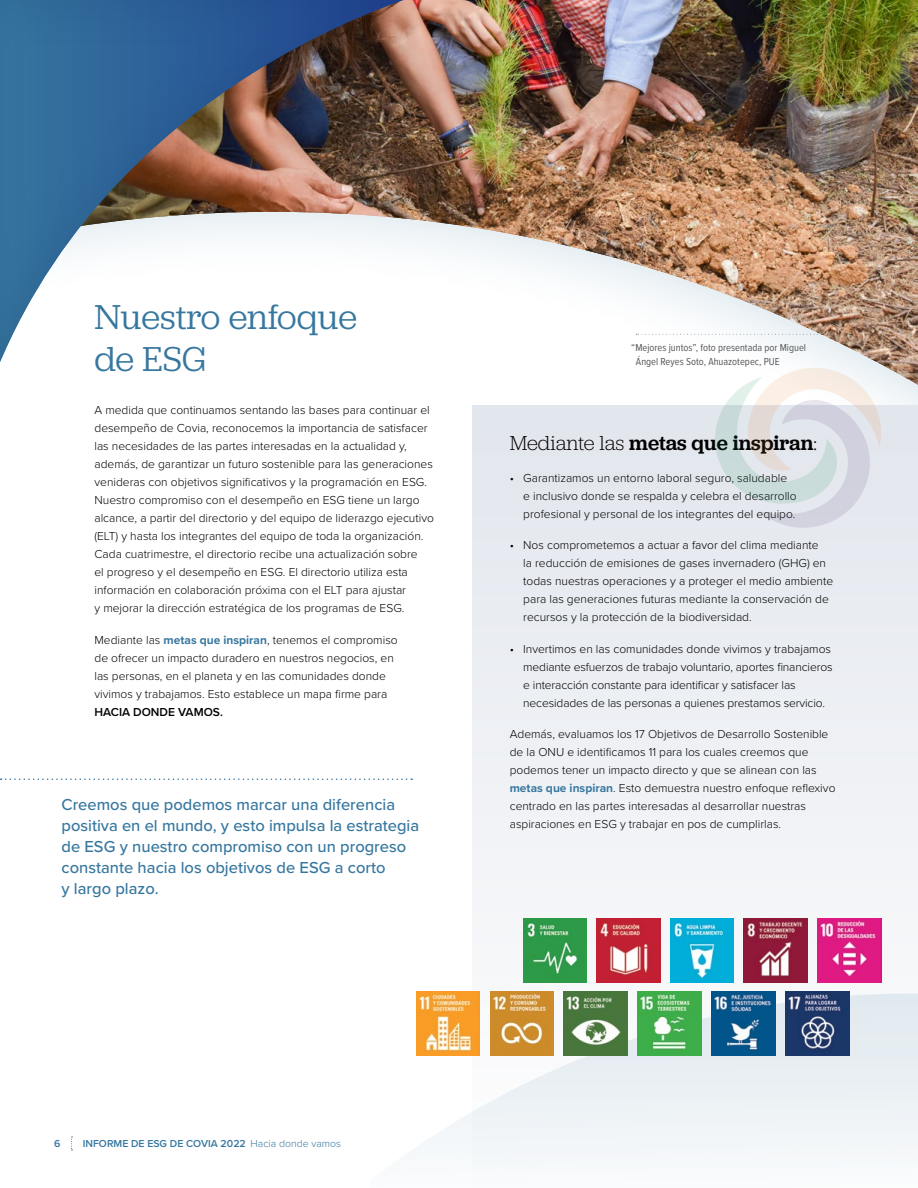
<style>
.page{position:relative;width:918px;height:1188px;background:#fff}
.page>*{position:absolute;margin:0;border:0;box-sizing:border-box;transform-origin:0 0}
.Intro_headers{font:36px/42px "Jubilat";color:#37779f}
.Sidebar_heading{font:500 21px "Jubilat";letter-spacing:-.005em;color:#000}
.Pullquote{font:500 16.5px/21px "Proxima Nova";color:#37779f}
.Body_Copy{font:300 12px/18px "Proxima Nova";color:#000}
.Sidebar_Body_Copy{font:300 12px/18px "Proxima Nova";color:#000}
.Photo_Caption{font:10.5px/13.5px "Proxima Nova Cond";color:#58595b}
.t1{font:600 10.5px "Proxima Nova";color:#37779f}
.s1{font-weight:700;color:#37779f}
.s2{font-weight:600}
.s3{font-weight:300}
</style>
<div class="page">
<img style="left:463px;top:0;width:455px;height:201px">
<div style="left:0;top:201px;width:918px;height:621px;background:#37779f;opacity:.18"></div>
<div style="left:472px;top:405px;width:446px;height:783px;background:#eceff3"></div>
<svg style="left:416px;top:994px;width:502px;height:194px"></svg>
<div style="left:0;top:0;width:463px;height:398px;background:#4f759c;opacity:.2"></div>
<svg style="left:1px;top:778px;width:411px;height:2px"></svg>
<svg style="left:715px;top:368px;width:166px;height:160px"></svg>
<img style="left:523px;top:919px;width:64px;height:64px">
<img style="left:597px;top:919px;width:63px;height:64px">
<img style="left:670px;top:919px;width:64px;height:64px">
<img style="left:744px;top:919px;width:64px;height:64px">
<img style="left:817px;top:919px;width:64px;height:64px">
<img style="left:416px;top:992px;width:64px;height:64px">
<img style="left:490px;top:992px;width:64px;height:64px">
<img style="left:564px;top:992px;width:64px;height:64px">
<img style="left:638px;top:992px;width:64px;height:64px">
<img style="left:712px;top:992px;width:63px;height:64px">
<img style="left:786px;top:992px;width:63px;height:64px">
<div style="left:622px;top:332px;width:213px;height:14px;background:#4f759c;opacity:.2"></div>
<svg style="left:71px;top:1137px;width:2px;height:14px"></svg>
<p class="Intro_headers" style="left:94px;top:294px;width:264px">Nuestro enfoque de ESG</p>
<p class="Body_Copy" style="left:94px;top:401px;width:341px">A medida que continuamos sentando las bases para continuar el desempeño de Covia, reconocemos la importancia de satisfacer las necesidades de las partes interesadas en la actualidad y, además, de garantizar un futuro sostenible para las generaciones venideras con objetivos significativos y la programación en ESG.<br>Nuestro compromiso con el desempeño en ESG tiene un largo alcance, a partir del directorio y del equipo de liderazgo ejecutivo (ELT) y hasta los integrantes del equipo de toda la organización.<br>Cada cuatrimestre, el directorio recibe una actualización sobre<br>el progreso y el desempeño en ESG. El directorio utiliza esta información en colaboración próxima con el ELT para ajustar<br>y mejorar la dirección estratégica de los programas de ESG.</p>
<p class="Body_Copy" style="left:94px;top:630px;width:305px">Mediante las <span class="s1">metas que inspiran</span>, tenemos el compromiso de ofrecer un impacto duradero en nuestros negocios, en las personas, en el planeta y en las comunidades donde vivimos y trabajamos. Esto establece un mapa firme para <span class="s2">HACIA DONDE VAMOS.</span></p>
<p class="Pullquote" style="left:62px;top:793px;width:359px">Creemos que podemos marcar una diferencia positiva en el mundo, y esto impulsa la estrategia de ESG y nuestro compromiso con un progreso constante hacia los objetivos de ESG a corto<br>y largo plazo.</p>
<p class="Photo_Caption" style="left:636px;top:340px;width:172px;text-indent:-5px">“Mejores juntos”, foto presentada por Miguel<br>Ángel Reyes Soto, Ahuazotepec, PUE</p>
<p class="Sidebar_heading" style="left:510px;top:430px;width:309px"><span class="s3">Mediante las</span> metas que inspiran<span class="s3">:</span></p>
<p class="Body_Copy" style="left:523px;top:468px;width:275px;text-indent:-14px">• Garantizamos un entorno laboral seguro, saludable e inclusivo donde se respalda y celebra el desarrollo profesional y personal de los integrantes del equipo.</p>
<p class="Body_Copy" style="left:523px;top:536px;width:311px;text-indent:-14px">• Nos comprometemos a actuar a favor del clima mediante<br>la reducción de emisiones de gases invernadero (GHG) en todas nuestras operaciones y a proteger el medio ambiente para las generaciones futuras mediante la conservación de recursos y la protección de la biodiversidad.</p>
<p class="Body_Copy" style="left:523px;top:639px;width:311px;text-indent:-14px">• Invertimos en las comunidades donde vivimos y trabajamos mediante esfuerzos de trabajo voluntario, aportes financieros e interacción constante para identificar y satisfacer las necesidades de las personas a quienes prestamos servicio.</p>
<p class="Sidebar_Body_Copy" style="left:510px;top:725px;width:327px">Además, evaluamos los 17 Objetivos de Desarrollo Sostenible de la ONU e identificamos 11 para los cuales creemos que podemos tener un impacto directo y que se alinean con las <span class="s1">metas que inspiran</span>. Esto demuestra nuestro enfoque reflexivo centrado en las partes interesadas al desarrollar nuestras aspiraciones en ESG y trabajar en pos de cumplirlas.</p>
<p class="t1" style="left:54px;top:1136px;width:8px">6</p>
<p class="t1" style="left:83px;top:1136px;width:260px">INFORME DE ESG DE COVIA 2022 <span class="s3">Hacia donde vamos</span></p>
</div>
